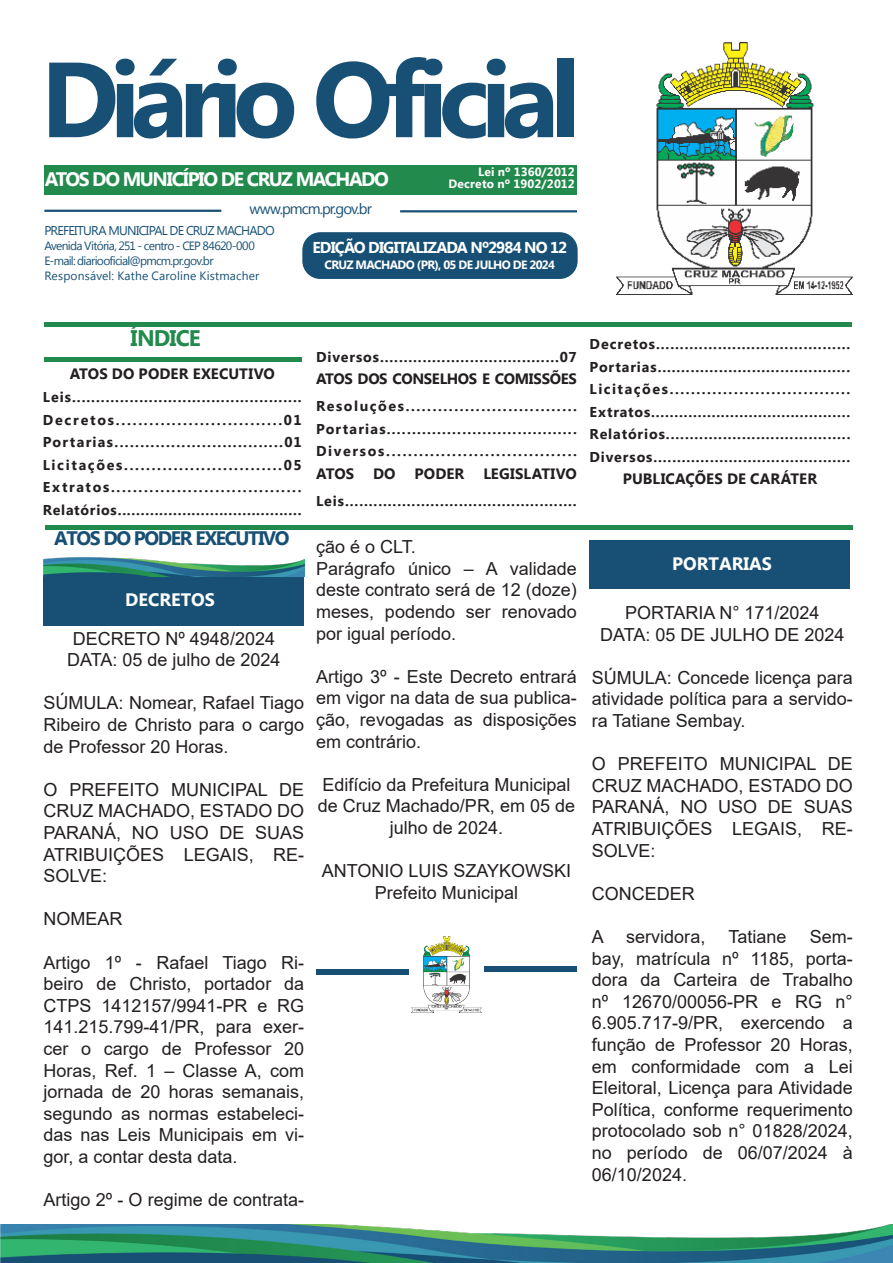
<style>
.page{position:relative;width:893px;height:1263px;background:#fff}
.page>*{position:absolute;margin:0;border:0;box-sizing:border-box;transform-origin:0 0}
.t1{font:700 106.5px "Myanmar Text";letter-spacing:-.085em;color:#175074}
.t2{font:700 22.5px "Myanmar Text";letter-spacing:-.04em;color:#228a4c}
.t3{font:700 19.5px "Myanmar Text";letter-spacing:-.075em;color:#fff}
.t4{font:700 19.5px "Myanmar Text";letter-spacing:-.07em;color:#175074}
.t5{font:18px/21.6px "Arial";color:#231f20;text-align:justify}
.t6{font:700 18px "Myanmar Text";color:#fff}
.t7{font:700 15.75px "Myanmar Text";letter-spacing:-.05em;color:#fff}
.t8{font:700 15px "Myanmar Text";color:#231f20}
.t9{font:700 15px "Myanmar Text";letter-spacing:-.025em;color:#231f20}
.t10{font:15px "Myanmar Text";letter-spacing:-.065em;color:#175074}
.t11{font:700 14.25px "Myanmar Text";letter-spacing:.08em;color:#231f20}
.t12{font:700 14.25px "Myanmar Text";letter-spacing:.06em;color:#231f20}
.t13{font:700 14.25px "Myanmar Text";letter-spacing:.115em;color:#231f20}
.t14{font:700 14.25px/22.5px "Myanmar Text";letter-spacing:.1em;color:#231f20}
.t15{font:700 14.25px "Myanmar Text";letter-spacing:.055em;color:#231f20}
.t16{font:700 14.25px "Myanmar Text";letter-spacing:.05em;color:#231f20}
.t17{font:700 14.25px "Myanmar Text";letter-spacing:.105em;color:#231f20}
.t18{font:700 14.25px "Myanmar Text";letter-spacing:.125em;color:#231f20}
.t19{font:12.75px "Myanmar Text";letter-spacing:-.06em;color:#175074}
.t20{font:12px "Myanmar Text";letter-spacing:-.05em;color:#175074}
.t21{font:12px "Myanmar Text";letter-spacing:.015em;color:#175074}
.t22{font:700 12px "Myanmar Text";letter-spacing:-.05em;color:#fff}
.t23{font:700 12px "Myanmar Text";letter-spacing:.015em;color:#fff}
.t24{font:700 12px "Myanmar Text";letter-spacing:-.01em;color:#fff}
</style>
<div class="page">
<img style="left:616px;top:42px;width:236px;height:252px">
<div style="left:44px;top:165px;width:533px;height:29px;background:#228a4c"></div>
<hr style="left:44px;top:210px;width:177px;height:2px;background:#175074">
<hr style="left:400px;top:210px;width:177px;height:2px;background:#175074">
<div style="left:302px;top:232px;width:276px;height:47px;background:#175074;border-radius:18px"></div>
<hr style="left:44px;top:322px;width:808px;height:4px;background:#228a4c">
<hr style="left:45px;top:525px;width:808px;height:4px;background:#228a4c">
<div style="left:44px;top:357px;width:258px;height:5px;background:#228a4c"></div>
<img style="left:0;top:1224px;width:893px;height:39px">
<img style="left:43px;top:557px;width:261px;height:20px">
<div style="left:43px;top:577px;width:261px;height:49px;background:#175074"></div>
<svg style="left:316px;top:969px;width:93px;height:5px"></svg>
<img style="left:411px;top:936px;width:71px;height:76px">
<svg style="left:484px;top:966px;width:93px;height:5px"></svg>
<div style="left:589px;top:540px;width:260px;height:49px;background:#175074"></div>
<p class="t1" style="left:41px;top:38px;width:541px">Diário Oficial</p>
<p class="t3" style="left:45px;top:168px;width:346px">ATOS DO MUNICÍPIO DE CRUZ MACHADO</p>
<p class="t24" style="left:478px;top:164px;width:98px">Lei nº 1360/2012</p>
<p class="t23" style="left:448px;top:176px;width:128px">Decreto nº 1902/2012</p>
<p class="t10" style="left:249px;top:200px;width:124px">www.pmcm.pr.gov.br</p>
<p class="t19" style="left:44px;top:223px;width:232px">PREFEITURA MUNICIPAL DE CRUZ MACHADO</p>
<p class="t20" style="left:44px;top:239px;width:212px">Avenida Vitória, 251 - centro - CEP 84620-000</p>
<p class="t20" style="left:44px;top:254px;width:171px">E-mail: diariooficial@pmcm.pr.gov.br</p>
<p class="t21" style="left:44px;top:269px;width:217px">Responsável: Kathe Caroline Kistmacher</p>
<p class="t7" style="left:312px;top:238px;width:256px">EDIÇÃO DIGITALIZADA Nº2984 NO 12</p>
<p class="t22" style="left:324px;top:258px;width:232px">CRUZ MACHADO (PR), 05 DE JULHO DE 2024</p>
<p class="t2" style="left:131px;top:325px;width:72px">ÍNDICE</p>
<p class="t8" style="left:70px;top:365px;width:207px">ATOS DO PODER EXECUTIVO</p>
<p class="t11" style="left:43px;top:389px;width:260px">Leis................................................</p>
<p class="t18" style="left:43px;top:411px;width:260px">Decretos..............................01</p>
<p class="t11" style="left:43px;top:434px;width:260px">Portarias.................................01</p>
<p class="t13" style="left:43px;top:456px;width:260px">Licitações.............................05</p>
<p class="t13" style="left:43px;top:479px;width:260px">Extratos...................................</p>
<p class="t16" style="left:43px;top:501px;width:260px">Relatórios........................................</p>
<p class="t4" style="left:54px;top:527px;width:237px">ATOS DO PODER EXECUTIVO</p>
<p class="t6" style="left:125px;top:589px;width:91px">DECRETOS</p>
<p class="t5" style="left:73px;top:627px;width:204px">DECRETO Nº 4948/2024</p>
<p class="t5" style="left:67px;top:649px;width:215px">DATA: 05 de julho de 2024</p>
<p class="t5" style="left:43px;top:692px;width:262px">SÚMULA: Nomear, Rafael Tiago Ribeiro de Christo para o cargo de Professor 20 Horas.</p>
<p class="t5" style="left:43px;top:778px;width:262px">O PREFEITO MUNICIPAL DE CRUZ MACHADO, ESTADO DO PARANÁ, NO USO DE SUAS ATRIBUIÇÕES LEGAIS, RE-SOLVE:</p>
<p class="t5" style="left:43px;top:908px;width:81px">NOMEAR</p>
<p class="t5" style="left:43px;top:951px;width:262px">Artigo 1º - Rafael Tiago Ri&shy;beiro de Christo, portador da CTPS 1412157/9941-PR e RG 141.215.799-41/PR, para exer&shy;cer o cargo de Professor 20<br>Horas, Ref. 1 – Classe A, com jornada de 20 horas semanais, segundo as normas estabeleci&shy;das nas Leis Municipais em vi&shy;gor, a contar desta data.</p>
<p class="t5" style="left:43px;top:1189px;width:262px">Artigo 2º - O regime de contrata-</p>
<p class="t12" style="left:316px;top:348px;width:262px">Diversos......................................07</p>
<p class="t9" style="left:316px;top:370px;width:262px">ATOS DOS CONSELHOS E COMISSÕES</p>
<p class="t14" style="left:316px;top:395px;width:262px">Resoluções................................<br>Portarias......................................</p>
<p class="t13" style="left:316px;top:443px;width:262px">Diversos...................................</p>
<p class="t8" style="left:316px;top:465px;width:40px">ATOS</p>
<p class="t8" style="left:373px;top:465px;width:24px">DO</p>
<p class="t8" style="left:415px;top:465px;width:51px">PODER</p>
<p class="t8" style="left:483px;top:465px;width:95px">LEGISLATIVO</p>
<p class="t11" style="left:316px;top:492px;width:262px">Leis.................................................</p>
<p class="t5" style="left:316px;top:536px;width:101px">ção é o CLT.</p>
<p class="t5" style="left:316px;top:557px;width:262px">Parágrafo único – A validade deste contrato será de 12 (doze) meses, podendo ser renovado por igual período.</p>
<p class="t5" style="left:316px;top:665px;width:262px">Artigo 3º - Este Decreto entrará em vigor na data de sua publica&shy;ção, revogadas as disposições em contrário.</p>
<p class="t5" style="left:318px;top:773px;width:259px;text-align:center">Edifício da Prefeitura Municipal de Cruz Machado/PR, em 05 de julho de 2024.</p>
<p class="t5" style="left:322px;top:860px;width:251px">ANTONIO LUIS SZAYKOWSKI</p>
<p class="t5" style="left:375px;top:881px;width:145px">Prefeito Municipal</p>
<p class="t11" style="left:590px;top:336px;width:262px">Decretos.........................................</p>
<p class="t12" style="left:590px;top:359px;width:262px">Portarias.........................................</p>
<p class="t17" style="left:590px;top:381px;width:262px">Licitações..................................</p>
<p class="t15" style="left:590px;top:404px;width:262px">Extratos...........................................</p>
<p class="t12" style="left:590px;top:426px;width:262px">Relatórios.......................................</p>
<p class="t12" style="left:590px;top:449px;width:262px">Diversos..........................................</p>
<p class="t8" style="left:623px;top:470px;width:196px">PUBLICAÇÕES DE CARÁTER</p>
<p class="t6" style="left:672px;top:553px;width:101px">PORTARIAS</p>
<p class="t5" style="left:625px;top:602px;width:196px">PORTARIA N° 171/2024</p>
<p class="t5" style="left:600px;top:623px;width:246px">DATA: 05 DE JULHO DE 2024</p>
<p class="t5" style="left:592px;top:666px;width:262px">SÚMULA: Concede licença para atividade política para a servido&shy;ra Tatiane Sembay.</p>
<p class="t5" style="left:592px;top:753px;width:262px">O PREFEITO MUNICIPAL DE CRUZ MACHADO, ESTADO DO PARANÁ, NO USO DE SUAS ATRIBUIÇÕES LEGAIS, RE-SOLVE:</p>
<p class="t5" style="left:592px;top:882px;width:104px">CONCEDER</p>
<p class="t5" style="left:592px;top:926px;width:115px">A servidora,</p>
<p class="t5" style="left:728px;top:926px;width:60px">Tatiane</p>
<p class="t5" style="left:592px;top:926px;width:262px;text-indent:218px">Sem&shy;bay, matrícula nº 1185, porta&shy;dora da Carteira de Trabalho nº 12670/00056-PR e RG n° 6.905.717-9/PR, exercendo a função de Professor 20 Horas, em conformidade com a Lei Eleitoral, Licença para Atividade Política, conforme requerimento protocolado sob n° 01828/2024, no período de 06/07/2024 à 06/10/2024.</p>
</div>
